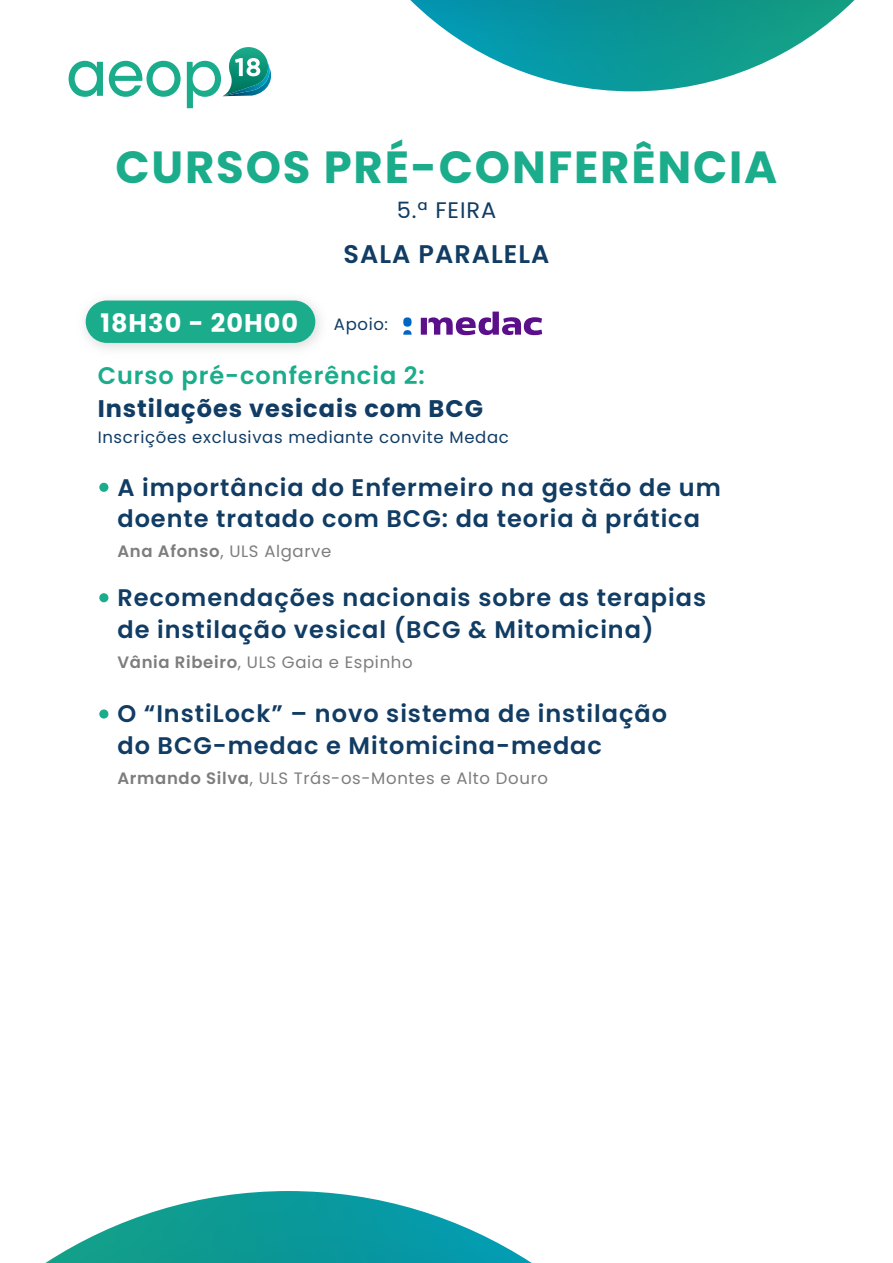
<style>
.page{position:relative;width:893px;height:1263px;background:#fff}
.page>*{position:absolute;margin:0;border:0;box-sizing:border-box;transform-origin:0 0}
.t1{font:500 62.55px "ITC Avant Garde Std";color:#1bad8b;scale:.94 1}
.t2{font:700 45px "Poppins";letter-spacing:.04em;color:#1bad8b}
.t3{font:600 25.5px "Poppins";letter-spacing:.04em;color:#113c64}
.t4{font:700 25.5px "Poppins";letter-spacing:.04em;color:#fff}
.t5{font:600 24px/31.5px "Poppins";letter-spacing:.04em;color:#113c64}
.t6{font:700 24px "Poppins";letter-spacing:.04em;color:#113c64}
.t7{font:600 24px "Poppins";letter-spacing:.04em;color:#1bad8b}
.t8{font:22.5px "Poppins";letter-spacing:.04em;color:#113c64}
.t9{font:16.5px "Poppins";letter-spacing:.04em;color:#7d7d7d}
.t10{font:16.5px "Poppins";letter-spacing:.04em;color:#113c64}
.s1{font-weight:600}
</style>
<div class="page">
<svg style="left:45px;top:1191px;width:487px;height:72px"></svg>
<svg style="left:410px;top:0;width:444px;height:91px"></svg>
<svg style="left:223px;top:47px;width:48px;height:49px"></svg>
<img style="left:84px;top:299px;width:236px;height:50px">
<div style="left:86px;top:300px;width:229px;height:43px;background:#1bad8b;border-radius:21px"></div>
<div style="left:421px;top:318px;width:6px;height:17px;background:#5c0f8b"></div>
<svg style="left:428px;top:312px;width:114px;height:23px"></svg>
<div style="left:403px;top:317px;width:9px;height:10px;background:#0166c1;border-radius:50%"></div>
<svg style="left:403px;top:330px;width:9px;height:5px"></svg>
<div style="left:99px;top:593px;width:9px;height:9px;background:#1bad8b;border-radius:50%"></div>
<div style="left:99px;top:709px;width:9px;height:9px;background:#1bad8b;border-radius:50%"></div>
<div style="left:99px;top:483px;width:9px;height:9px;background:#1bad8b;border-radius:50%"></div>
<h1 class="t1" style="left:66px;top:34px;width:168px">aeop</h1>
<h2 class="t2" style="left:116px;top:141px;width:663px">CURSOS PRÉ-CONFERÊNCIA</h2>
<p class="t8" style="left:397px;top:197px;width:101px">5.ª FEIRA</p>
<p class="t3" style="left:344px;top:239px;width:207px">SALA PARALELA</p>
<p class="t4" style="left:100px;top:308px;width:199px">18H30 - 20H00</p>
<p class="t10" style="left:334px;top:315px;width:56px">Apoio:</p>
<p class="t7" style="left:98px;top:362px;width:329px">Curso pré-conferência 2:</p>
<p class="t6" style="left:98px;top:395px;width:387px">Instilações vesicais com BCG</p>
<p class="t10" style="left:98px;top:428px;width:413px">Inscrições exclusivas mediante convite Medac</p>
<p class="t5" style="left:117px;top:472px;width:605px">A importância do Enfermeiro na gestão de um doente tratado com BCG: da teoria à prática</p>
<p class="t9" style="left:117px;top:542px;width:215px"><span class="s1">Ana Afonso</span>, ULS Algarve</p>
<p class="t5" style="left:117px;top:582px;width:590px">Recomendações nacionais sobre as terapias de instilação vesical (BCG &amp; Mitomicina)</p>
<p class="t9" style="left:117px;top:652px;width:297px"><span class="s1">Vânia Ribeiro</span>, ULS Gaia e Espinho</p>
<p class="t5" style="left:117px;top:698px;width:551px">O “InstiLock” – novo sistema de instilação do BCG-medac e Mitomicina-medac</p>
<p class="t9" style="left:117px;top:769px;width:432px"><span class="s1">Armando Silva</span>, ULS Trás-os-Montes e Alto Douro</p>
</div>
